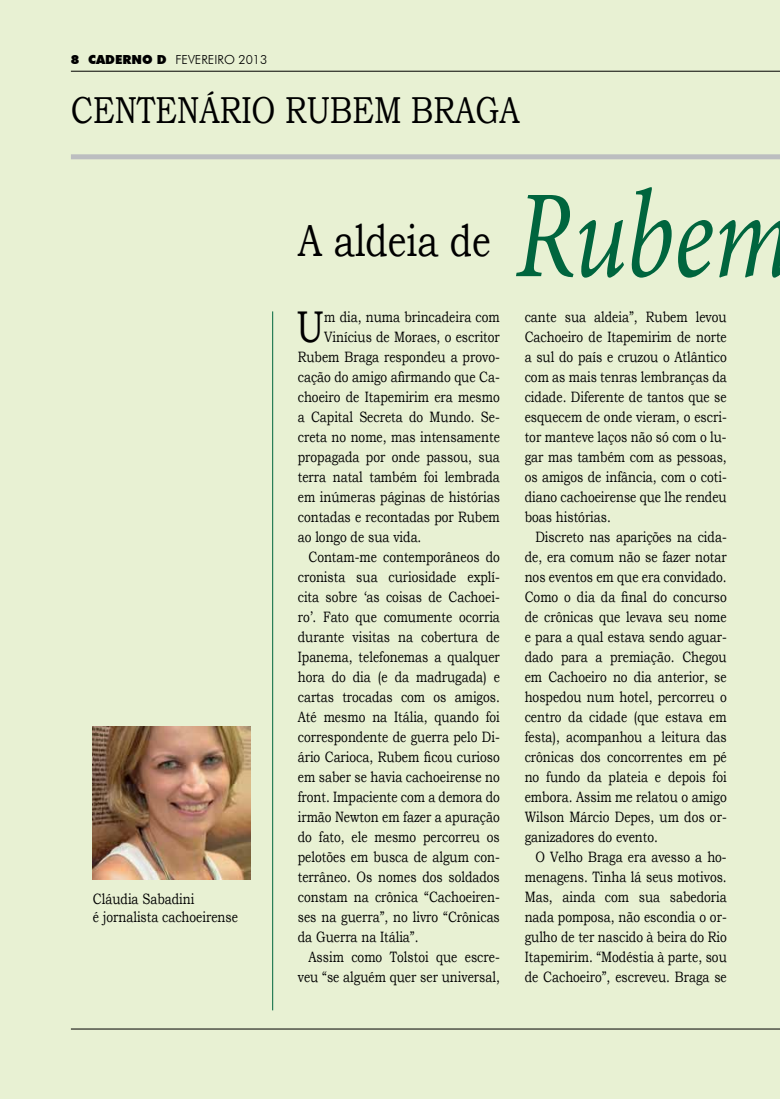
<style>
.page{position:relative;width:780px;height:1099px;background:#fff}
.page>*{position:absolute;margin:0;border:0;box-sizing:border-box;transform-origin:0 0}
.t1{font:italic 125px "Minion Pro";letter-spacing:-.01em;color:#00653e;scale:.8 1}
.t2{font:45px "Bookman Old Style";color:#000;scale:.8 1}
.t3{font:44.38px "Bookman Old Style";color:#000;scale:.8 1}
.t4{font:37.5px "Bookman Old Style";color:#000;scale:.8 1}
.t5{font:15px/20px "Bookman Old Style";color:#000;text-align:justify;scale:.8 1}
.t6{font:300 12.5px "Futura BT";color:#000}
.s1{font-weight:900}
</style>
<div class="page">
<div style="left:0;top:0;width:780px;height:1098px;background:#e8f1d3"></div>
<div style="left:71px;top:154px;width:709px;height:5px;background:#bcbec0"></div>
<hr style="left:71px;top:71px;width:709px;height:1px;background:#000">
<hr style="left:71px;top:1028px;width:709px;height:1px;background:#000">
<hr style="left:272px;top:311px;width:1px;height:699px;background:#00653e">
<img style="left:93px;top:726px;width:158px;height:153px">
<p class="t6" style="left:71px;top:52px;width:198px"><span class="s1">8 CADERNO D</span> FEVEREIRO 2013</p>
<h3 class="t4" style="left:71px;top:85px;width:563px">CENTENÁRIO RUBEM BRAGA</h3>
<p class="t5" style="left:93px;top:890px;width:183px;line-height:18px">Cláudia Sabadini<br>é jornalista cachoeirense</p>
<h2 class="t2" style="left:298px;top:211px;width:243px">A aldeia de</h2>
<h3 class="t3" style="left:296px;top:298px;width:36px">U</h3>
<p class="t5" style="left:324px;top:307px;width:221px">m dia, numa brincadeira com</p>
<p class="t5" style="left:324px;top:327px;width:221px">Vinícius de Moraes, o escritor</p>
<p class="t5" style="left:298px;top:347px;width:254px">Rubem Braga respondeu a provo-</p>
<p class="t5" style="left:298px;top:367px;width:254px">cação do amigo afirmando que Ca-</p>
<p class="t5" style="left:298px;top:387px;width:254px">choeiro de Itapemirim era mesmo</p>
<p class="t5" style="left:298px;top:407px;width:254px">a Capital Secreta do Mundo. Se-</p>
<p class="t5" style="left:298px;top:427px;width:254px">creta no nome, mas intensamente</p>
<p class="t5" style="left:298px;top:447px;width:254px">propagada por onde passou, sua</p>
<p class="t5" style="left:298px;top:467px;width:254px">terra natal também foi lembrada</p>
<p class="t5" style="left:298px;top:487px;width:254px">em inúmeras páginas de histórias</p>
<p class="t5" style="left:298px;top:507px;width:254px">contadas e recontadas por Rubem</p>
<p class="t5" style="left:298px;top:527px;width:156px">ao longo de sua vida.</p>
<p class="t5" style="left:308px;top:547px;width:241px">Contam-me contemporâneos do</p>
<p class="t5" style="left:298px;top:567px;width:254px">cronista sua curiosidade explí-</p>
<p class="t5" style="left:298px;top:587px;width:254px">cita sobre ‘as coisas de Cachoei-</p>
<p class="t5" style="left:298px;top:607px;width:254px">ro’. Fato que comumente ocorria</p>
<p class="t5" style="left:298px;top:627px;width:254px">durante visitas na cobertura de</p>
<p class="t5" style="left:298px;top:647px;width:254px">Ipanema, telefonemas a qualquer</p>
<p class="t5" style="left:298px;top:667px;width:254px">hora do dia (e da madrugada) e</p>
<p class="t5" style="left:298px;top:687px;width:254px">cartas trocadas com os amigos.</p>
<p class="t5" style="left:298px;top:707px;width:254px">Até mesmo na Itália, quando foi</p>
<p class="t5" style="left:298px;top:727px;width:254px">correspondente de guerra pelo Di-</p>
<p class="t5" style="left:298px;top:747px;width:254px">ário Carioca, Rubem ficou curioso</p>
<p class="t5" style="left:298px;top:767px;width:254px">em saber se havia cachoeirense no</p>
<p class="t5" style="left:298px;top:787px;width:254px">front. Impaciente com a demora do</p>
<p class="t5" style="left:298px;top:807px;width:254px">irmão Newton em fazer a apuração</p>
<p class="t5" style="left:298px;top:827px;width:254px">do fato, ele mesmo percorreu os</p>
<p class="t5" style="left:298px;top:847px;width:254px">pelotões em busca de algum con-</p>
<p class="t5" style="left:298px;top:867px;width:254px">terrâneo. Os nomes dos soldados</p>
<p class="t5" style="left:298px;top:887px;width:254px">constam na crônica “Cachoeiren-</p>
<p class="t5" style="left:298px;top:907px;width:254px">ses na guerra”, no livro “Crônicas</p>
<p class="t5" style="left:298px;top:927px;width:152px">da Guerra na Itália”.</p>
<p class="t5" style="left:308px;top:947px;width:241px">Assim como Tolstoi que escre-</p>
<p class="t5" style="left:298px;top:967px;width:254px">veu “se alguém quer ser universal,</p>
<h1 class="t1" style="left:515px;top:151px;width:348px">Rubem</h1>
<p class="t5" style="left:524px;top:307px;width:254px">cante sua aldeia”, Rubem levou Cachoeiro de Itapemirim de norte a sul do país e cruzou o Atlântico com as mais tenras lembranças da cidade. Diferente de tantos que se esquecem de onde vieram, o escri&shy;tor manteve laços não só com o lu&shy;gar mas também com as pessoas, os amigos de infância, com o coti&shy;diano cachoeirense que lhe rendeu boas histórias.</p>
<p class="t5" style="left:524px;top:527px;width:254px;text-indent:11px">Discreto nas aparições na cida&shy;de, era comum não se fazer notar nos eventos em que era convidado.<br>Como o dia da final do concurso de crônicas que levava seu nome e para a qual estava sendo aguar&shy;dado para a premiação. Chegou em Cachoeiro no dia anterior, se hospedou num hotel, percorreu o centro da cidade (que estava em festa), acompanhou a leitura das crônicas dos concorrentes em pé no fundo da plateia e depois foi embora. Assim me relatou o amigo Wilson Márcio Depes, um dos or&shy;ganizadores do evento.</p>
<p class="t5" style="left:524px;top:847px;width:254px;text-indent:11px">O Velho Braga era avesso a ho&shy;menagens. Tinha lá seus motivos.<br>Mas, ainda com sua sabedoria nada pomposa, não escondia o or&shy;gulho de ter nascido à beira do Rio Itapemirim. “Modéstia à parte, sou de Cachoeiro”, escreveu. Braga se</p>
</div>
